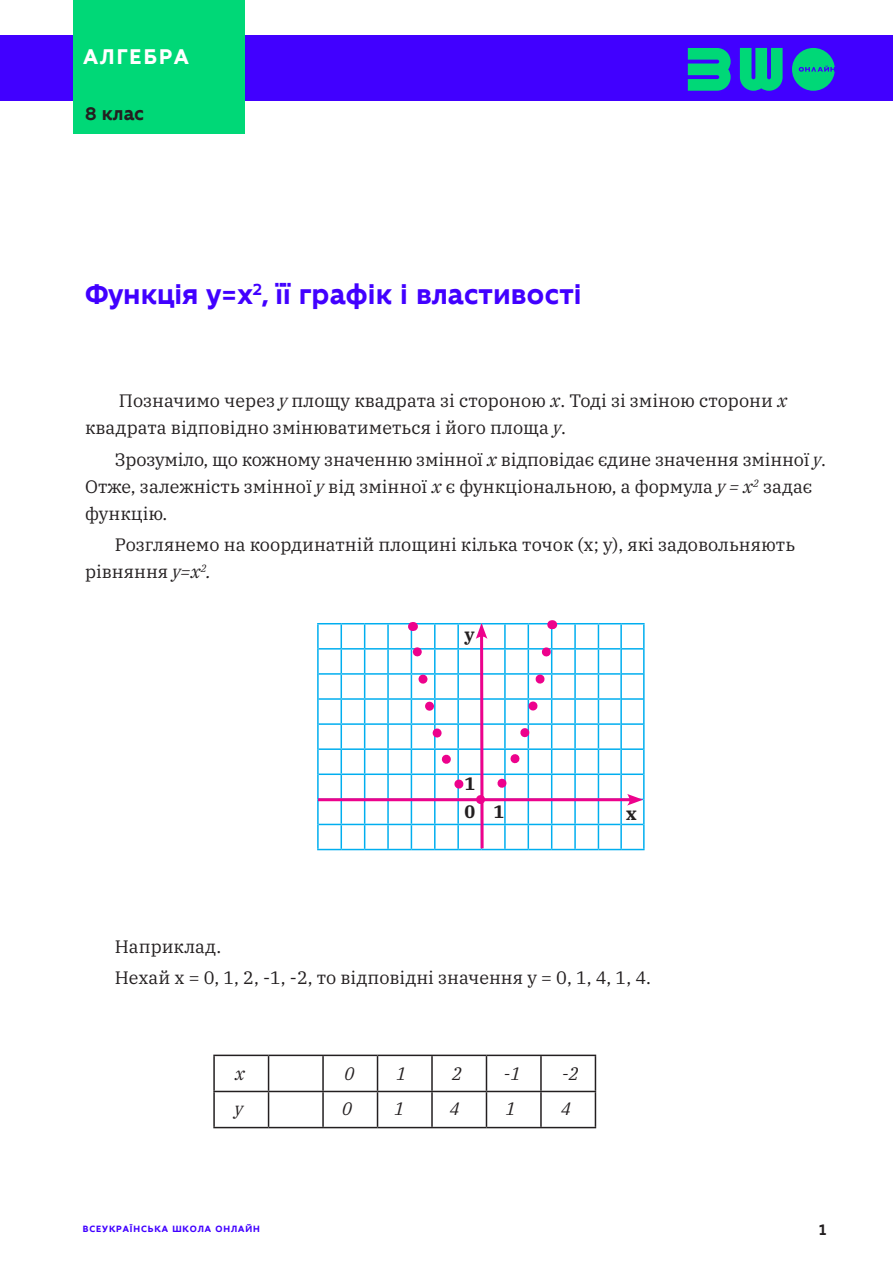
<style>
.page{position:relative;width:893px;height:1263px;background:#fff}
.page>*{position:absolute;margin:0;border:0;box-sizing:border-box;transform-origin:0 0}
.Тема_Уроку{font:700 27px "Innerspace";color:#4100ff}
.t1{font:700 21px "Innerspace";letter-spacing:.1em;color:#fff}
.t2{font:18px/27px "IBM Plex Serif";color:#231f20}
.t3{font:italic 18px "IBM Plex Serif";color:#231f20}
.t4{font:700 18px "Innerspace";color:#231f20}
.t5{font:700 18px "IBM Plex Serif";color:#231f20}
.t6{font:700 15px "Innerspace";color:#231f20}
.t7{font:700 9px "Innerspace";letter-spacing:.1em;color:#4100ff}
.s1{font-style:italic}
</style>
<div class="page">
<div style="left:0;top:36px;width:893px;height:65px;background:#4100ff"></div>
<div style="left:74px;top:0;width:171px;height:134px;background:#00d877"></div>
<div style="left:792px;top:48px;width:43px;height:43px;background:#00d877;border-radius:50%"></div>
<svg style="left:740px;top:48px;width:43px;height:43px"></svg>
<svg style="left:688px;top:48px;width:43px;height:43px;background:#0cad91"></svg>
<svg style="left:799px;top:66px;width:36px;height:6px"></svg>
<hr style="left:213px;top:1054px;width:56px;height:2px;background:#231f20">
<hr style="left:213px;top:1056px;width:2px;height:35px;background:#231f20">
<hr style="left:269px;top:1054px;width:54px;height:2px;background:#231f20">
<hr style="left:268px;top:1056px;width:1px;height:35px;background:#231f20">
<hr style="left:323px;top:1054px;width:54px;height:2px;background:#231f20">
<hr style="left:322px;top:1056px;width:2px;height:35px;background:#231f20">
<hr style="left:377px;top:1054px;width:55px;height:2px;background:#231f20">
<hr style="left:377px;top:1056px;width:1px;height:35px;background:#231f20">
<hr style="left:432px;top:1054px;width:54px;height:2px;background:#231f20">
<hr style="left:431px;top:1056px;width:2px;height:35px;background:#231f20">
<hr style="left:486px;top:1054px;width:55px;height:2px;background:#231f20">
<hr style="left:486px;top:1056px;width:1px;height:35px;background:#231f20">
<hr style="left:541px;top:1054px;width:55px;height:2px;background:#231f20">
<hr style="left:540px;top:1056px;width:2px;height:35px;background:#231f20">
<hr style="left:595px;top:1056px;width:1px;height:35px;background:#231f20">
<hr style="left:213px;top:1091px;width:56px;height:1px;background:#231f20">
<hr style="left:213px;top:1092px;width:2px;height:35px;background:#231f20">
<hr style="left:269px;top:1091px;width:54px;height:1px;background:#231f20">
<hr style="left:268px;top:1092px;width:1px;height:35px;background:#231f20">
<hr style="left:323px;top:1091px;width:54px;height:1px;background:#231f20">
<hr style="left:322px;top:1092px;width:2px;height:35px;background:#231f20">
<hr style="left:377px;top:1091px;width:55px;height:1px;background:#231f20">
<hr style="left:377px;top:1092px;width:1px;height:35px;background:#231f20">
<hr style="left:432px;top:1091px;width:54px;height:1px;background:#231f20">
<hr style="left:431px;top:1092px;width:2px;height:35px;background:#231f20">
<hr style="left:486px;top:1091px;width:55px;height:1px;background:#231f20">
<hr style="left:486px;top:1092px;width:1px;height:35px;background:#231f20">
<hr style="left:541px;top:1091px;width:55px;height:1px;background:#231f20">
<hr style="left:540px;top:1092px;width:2px;height:35px;background:#231f20">
<hr style="left:595px;top:1092px;width:1px;height:35px;background:#231f20">
<hr style="left:213px;top:1127px;width:56px;height:1px;background:#231f20">
<hr style="left:269px;top:1127px;width:54px;height:1px;background:#231f20">
<hr style="left:323px;top:1127px;width:54px;height:1px;background:#231f20">
<hr style="left:377px;top:1127px;width:55px;height:1px;background:#231f20">
<hr style="left:432px;top:1127px;width:54px;height:1px;background:#231f20">
<hr style="left:486px;top:1127px;width:55px;height:1px;background:#231f20">
<hr style="left:541px;top:1127px;width:55px;height:1px;background:#231f20">
<svg style="left:317px;top:620px;width:328px;height:231px"></svg>
<p class="t1" style="left:84px;top:45px;width:107px">АЛГЕБРА</p>
<p class="t4" style="left:85px;top:104px;width:61px">8 клас</p>
<p class="Тема_Уроку" style="left:85px;top:279px;width:498px">Функція y=x<sup>2</sup>, її графік і властивості</p>
<p class="t2" style="left:85px;top:386px;width:704px;text-indent:34px">Позначимо через <span class="s1">у</span> площу квадрата зі стороною <span class="s1">х</span>. Тоді зі зміною сторони <span class="s1">х </span>квадрата відповідно змінюватиметься і його площа <span class="s1">у</span>.</p>
<p class="t2" style="left:85px;top:444px;width:742px;text-indent:30px">Зрозуміло, що кожному значенню змінної <span class="s1">х</span> відповідає єдине значення змінної <span class="s1">у</span>.<br>Отже, залежність змінної <span class="s1">у</span> від змінної <span class="s1">х</span> є функціональною, а формула <span class="s1">y = x</span><sup>2</sup> задає функцію.</p>
<p class="t2" style="left:85px;top:530px;width:712px;text-indent:30px">Розглянемо на координатній площині кілька точок (х; у), які задовольняють рівняння <span class="s1">y=x</span><sup>2</sup><span class="s1">.</span></p>
<p class="t5" style="left:464px;top:620px;width:12px">y</p>
<p class="t5" style="left:464px;top:769px;width:12px">1</p>
<p class="t5" style="left:464px;top:798px;width:12px">0</p>
<p class="t5" style="left:494px;top:798px;width:12px">1</p>
<p class="t5" style="left:626px;top:799px;width:12px">x</p>
<p class="t2" style="left:115px;top:932px;width:108px">Наприклад.</p>
<p class="t2" style="left:115px;top:963px;width:538px">Нехай х = 0, 1, 2, -1, -2, то відповідні значення у = 0, 1, 4, 1, 4.</p>
<p class="t3" style="left:235px;top:1060px;width:12px">x</p>
<p class="t3" style="left:344px;top:1060px;width:11px">0</p>
<p class="t3" style="left:396px;top:1060px;width:11px">1</p>
<p class="t3" style="left:452px;top:1060px;width:11px">2</p>
<p class="t3" style="left:504px;top:1060px;width:18px">-1</p>
<p class="t3" style="left:562px;top:1060px;width:18px">-2</p>
<p class="t3" style="left:235px;top:1094px;width:10px">y</p>
<p class="t3" style="left:342px;top:1094px;width:11px">0</p>
<p class="t3" style="left:394px;top:1094px;width:11px">1</p>
<p class="t3" style="left:450px;top:1094px;width:11px">4</p>
<p class="t3" style="left:506px;top:1094px;width:11px">1</p>
<p class="t3" style="left:561px;top:1094px;width:11px">4</p>
<p class="t7" style="left:83px;top:1224px;width:178px">ВСЕУКРАЇНСЬКА ШКОЛА ОНЛАЙН</p>
<p class="t6" style="left:819px;top:1221px;width:8px">1</p>
</div>
